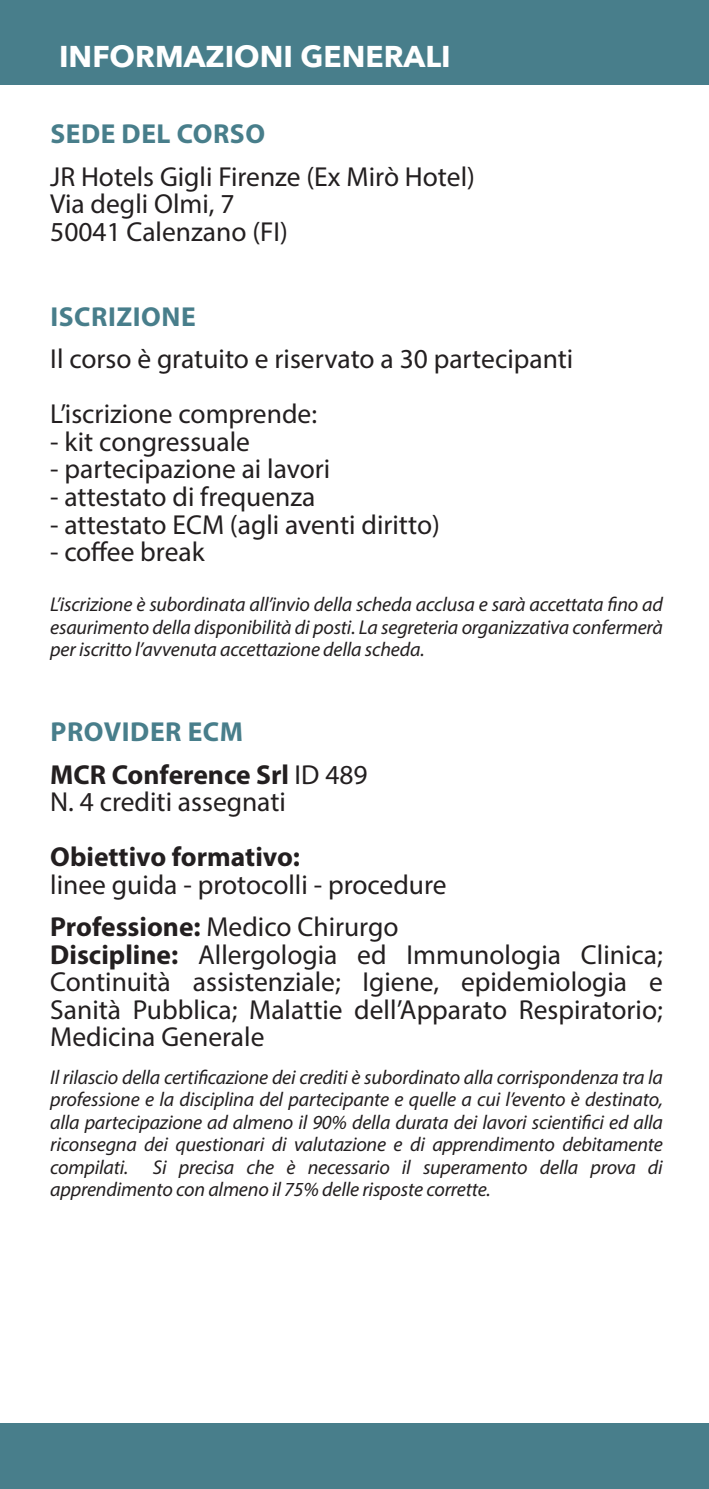
<style>
.page{position:relative;width:709px;height:1489px;background:#fff}
.page>*{position:absolute;margin:0;border:0;box-sizing:border-box;transform-origin:0 0}
.t1{font:700 30px "Avenir Next";color:#fff}
.t2{font:27.5px/27.5px "Myriad Pro";color:#231f20;text-align:justify}
.t3{font:700 27.5px "Myriad Pro";color:#231f20}
.t4{font:700 27.5px "Myriad Pro";letter-spacing:.02em;color:#487e8b}
.t5{font:italic 20px/22.5px "Myriad Pro";letter-spacing:-.01em;color:#231f20;text-align:justify}
.s1{font-weight:400}
.s2{font-weight:700}
</style>
<div class="page">
<div style="left:0;top:0;width:709px;height:85px;background:#487e8b"></div>
<div style="left:0;top:1423px;width:709px;height:65px;background:#487e8b"></div>
<p class="t1" style="left:59px;top:30px;width:393px">INFORMAZIONI GENERALI</p>
<p class="t4" style="left:50px;top:116px;width:216px">SEDE DEL CORSO</p>
<p class="t2" style="left:50px;top:162px;width:426px">JR Hotels Gigli Firenze (Ex Mirò Hotel)</p>
<p class="t2" style="left:50px;top:190px;width:186px">Via degli Olmi, 7</p>
<p class="t2" style="left:50px;top:217px;width:239px">50041 Calenzano (FI)</p>
<p class="t4" style="left:50px;top:299px;width:147px">ISCRIZIONE</p>
<p class="t2" style="left:50px;top:345px;width:524px">Il corso è gratuito e riservato a 30 partecipanti</p>
<p class="t2" style="left:50px;top:400px;width:268px">L’iscrizione comprende:</p>
<p class="t2" style="left:50px;top:427px;width:201px">- kit congressuale</p>
<p class="t2" style="left:50px;top:455px;width:281px">- partecipazione ai lavori</p>
<p class="t2" style="left:50px;top:482px;width:267px">- attestato di frequenza</p>
<p class="t2" style="left:50px;top:510px;width:391px">- attestato ECM (agli aventi diritto)</p>
<p class="t2" style="left:50px;top:537px;width:156px">- coffee break</p>
<p class="t5" style="left:50px;top:592px;width:614px">L’iscrizione è subordinata all’invio della scheda acclusa e sarà accettata fino ad esaurimento della disponibilità di posti. La segreteria organizzativa confermerà per iscritto l’avvenuta accettazione della scheda.</p>
<p class="t4" style="left:50px;top:714px;width:194px">PROVIDER ECM</p>
<p class="t3" style="left:50px;top:756px;width:319px">MCR Conference Srl <span class="s1">ID 489</span></p>
<p class="t2" style="left:50px;top:787px;width:237px">N. 4 crediti assegnati</p>
<p class="t3" style="left:50px;top:839px;width:251px">Obiettivo formativo:</p>
<p class="t2" style="left:50px;top:870px;width:398px">linee guida - protocolli - procedure</p>
<p class="t2" style="left:50px;top:912px;width:350px"><span class="s2">Professione:</span> Medico Chirurgo</p>
<p class="t2" style="left:50px;top:940px;width:614px"><span class="s2">Discipline:</span> Allergologia ed Immunologia Clinica; Continuità assistenziale; Igiene, epidemiologia e Sanità Pubblica; Malattie dell’Apparato Respiratorio; Medicina Generale</p>
<p class="t5" style="left:50px;top:1065px;width:614px">Il rilascio della certificazione dei crediti è subordinato alla corrispondenza tra la professione e la disciplina del partecipante e quelle a cui l’evento è destinato, alla partecipazione ad almeno il 90% della durata dei lavori scientifici ed alla</p>
<p class="t5" style="left:50px;top:1132px;width:614px">riconsegna dei questionari di valutazione e di apprendimento debitamente compilati. Si precisa che è necessario il superamento della prova di apprendimento con almeno il 75% delle risposte corrette.</p>
</div>
